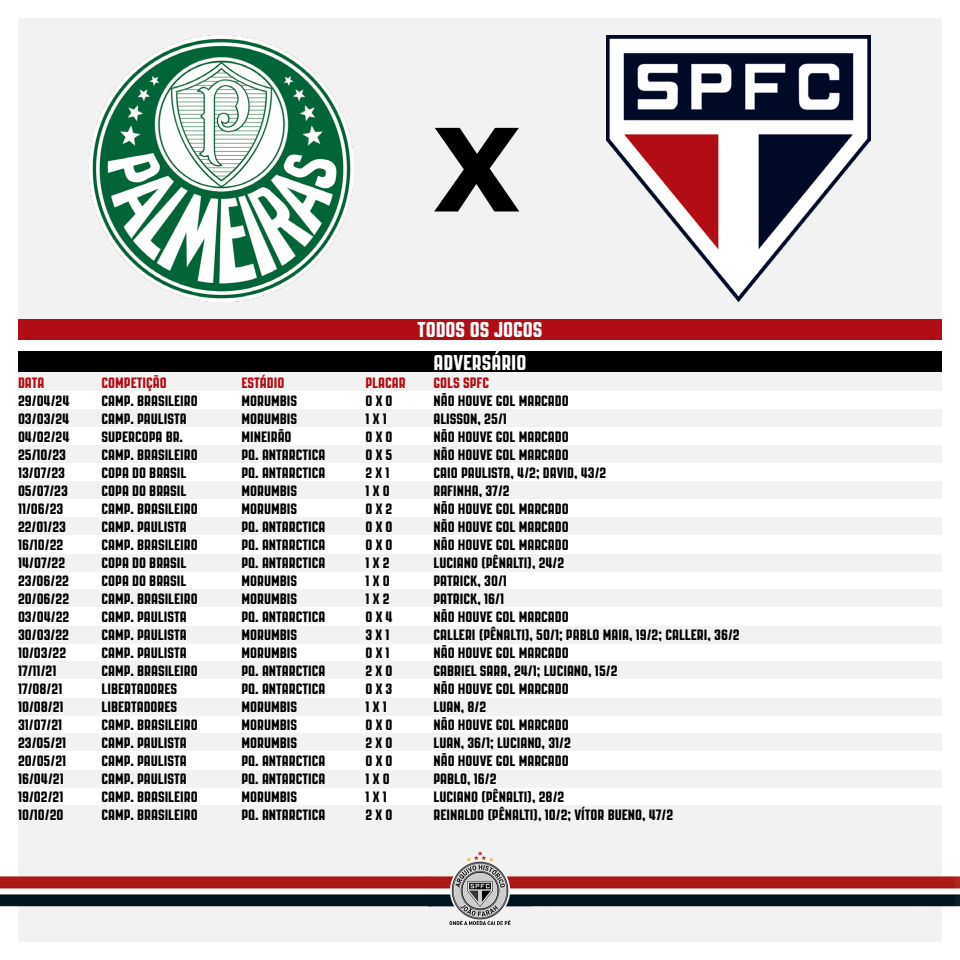
<style>
.page{position:relative;width:960px;height:960px;background:#fff}
.page>*{position:absolute;margin:0;border:0;box-sizing:border-box;transform-origin:0 0}
.t1{font:700 115px "Verdana";color:#000}
.t2{font:21.5px "PAG Revolucion";color:#fff}
.t3{font:15px "PAG Revolucion";color:#000}
.t4{font:15px "PAG Revolucion";color:#b20d15}
</style>
<div class="page">
<div style="left:18px;top:372px;width:924px;height:20px;background:#f2f2f2"></div>
<div style="left:18px;top:391px;width:924px;height:18px;background:#fff"></div>
<div style="left:18px;top:445px;width:924px;height:18px;background:#f2f2f2"></div>
<div style="left:18px;top:589px;width:924px;height:18px;background:#f2f2f2"></div>
<div style="left:18px;top:733px;width:924px;height:18px;background:#f2f2f2"></div>
<div style="left:18px;top:517px;width:924px;height:18px;background:#f2f2f2"></div>
<div style="left:18px;top:661px;width:924px;height:18px;background:#f2f2f2"></div>
<div style="left:18px;top:805px;width:924px;height:18px;background:#f2f2f2"></div>
<div style="left:18px;top:823px;width:924px;height:119px;background:#f2f2f2"></div>
<div style="left:18px;top:409px;width:924px;height:18px;background:#f2f2f2"></div>
<div style="left:18px;top:554px;width:924px;height:18px;background:#f2f2f2"></div>
<div style="left:18px;top:698px;width:924px;height:18px;background:#f2f2f2"></div>
<div style="left:18px;top:481px;width:924px;height:18px;background:#f2f2f2"></div>
<div style="left:18px;top:626px;width:924px;height:18px;background:#f2f2f2"></div>
<div style="left:18px;top:770px;width:924px;height:18px;background:#f2f2f2"></div>
<div style="left:18px;top:18px;width:924px;height:322px;background:#f2f2f2"></div>
<img style="left:0;top:852px;width:960px;height:72px">
<div style="left:18px;top:351px;width:924px;height:21px;background:#000"></div>
<div style="left:18px;top:320px;width:924px;height:20px;background:#b20d15"></div>
<img style="left:607px;top:36px;width:264px;height:266px">
<img style="left:89px;top:36px;width:264px;height:266px">
<h1 class="t1" style="left:433px;top:88px;width:89px">X</h1>
<h2 class="t2" style="left:418px;top:318px;width:126px">TODOS OS JOGOS</h2>
<h2 class="t2" style="left:434px;top:351px;width:94px">ADVERSÁRIO</h2>
<p class="t4" style="left:18px;top:374px;width:28px">DATA</p>
<p class="t4" style="left:102px;top:374px;width:67px">COMPETIÇÃO</p>
<p class="t4" style="left:242px;top:374px;width:44px">ESTÁDIO</p>
<p class="t4" style="left:366px;top:374px;width:42px">PLACAR</p>
<p class="t4" style="left:434px;top:374px;width:57px">GOLS SPFC</p>
<p class="t3" style="left:18px;top:392px;width:53px">29/04/24</p>
<p class="t3" style="left:102px;top:392px;width:98px">CAMP. BRASILEIRO</p>
<p class="t3" style="left:242px;top:392px;width:57px">MORUMBIS</p>
<p class="t3" style="left:366px;top:392px;width:29px">0 X 0</p>
<p class="t3" style="left:434px;top:392px;width:137px">NÃO HOUVE GOL MARCADO</p>
<p class="t3" style="left:18px;top:410px;width:53px">03/03/24</p>
<p class="t3" style="left:102px;top:410px;width:87px">CAMP. PAULISTA</p>
<p class="t3" style="left:242px;top:410px;width:57px">MORUMBIS</p>
<p class="t3" style="left:366px;top:410px;width:23px">1 X 1</p>
<p class="t3" style="left:434px;top:410px;width:75px">ALISSON, 25/1</p>
<p class="t3" style="left:18px;top:428px;width:53px">04/02/24</p>
<p class="t3" style="left:102px;top:428px;width:83px">SUPERCOPA BR.</p>
<p class="t3" style="left:242px;top:428px;width:52px">MINEIRÃO</p>
<p class="t3" style="left:366px;top:428px;width:29px">0 X 0</p>
<p class="t3" style="left:434px;top:428px;width:137px">NÃO HOUVE GOL MARCADO</p>
<p class="t3" style="left:18px;top:446px;width:50px">25/10/23</p>
<p class="t3" style="left:102px;top:446px;width:98px">CAMP. BRASILEIRO</p>
<p class="t3" style="left:242px;top:446px;width:85px">PQ. ANTARCTICA</p>
<p class="t3" style="left:366px;top:446px;width:29px">0 X 5</p>
<p class="t3" style="left:434px;top:446px;width:137px">NÃO HOUVE GOL MARCADO</p>
<p class="t3" style="left:18px;top:464px;width:49px">13/07/23</p>
<p class="t3" style="left:102px;top:464px;width:86px">COPA DO BRASIL</p>
<p class="t3" style="left:242px;top:464px;width:85px">PQ. ANTARCTICA</p>
<p class="t3" style="left:366px;top:464px;width:26px">2 X 1</p>
<p class="t3" style="left:434px;top:464px;width:174px">CAIO PAULISTA, 4/2; DAVID, 43/2</p>
<p class="t3" style="left:18px;top:482px;width:52px">05/07/23</p>
<p class="t3" style="left:102px;top:482px;width:86px">COPA DO BRASIL</p>
<p class="t3" style="left:242px;top:482px;width:57px">MORUMBIS</p>
<p class="t3" style="left:366px;top:482px;width:26px">1 X 0</p>
<p class="t3" style="left:434px;top:482px;width:78px">RAFINHA, 37/2</p>
<p class="t3" style="left:18px;top:500px;width:47px">11/06/23</p>
<p class="t3" style="left:102px;top:500px;width:98px">CAMP. BRASILEIRO</p>
<p class="t3" style="left:242px;top:500px;width:57px">MORUMBIS</p>
<p class="t3" style="left:366px;top:500px;width:28px">0 X 2</p>
<p class="t3" style="left:434px;top:500px;width:137px">NÃO HOUVE GOL MARCADO</p>
<p class="t3" style="left:18px;top:518px;width:50px">22/01/23</p>
<p class="t3" style="left:102px;top:518px;width:87px">CAMP. PAULISTA</p>
<p class="t3" style="left:242px;top:518px;width:85px">PQ. ANTARCTICA</p>
<p class="t3" style="left:366px;top:518px;width:29px">0 X 0</p>
<p class="t3" style="left:434px;top:518px;width:137px">NÃO HOUVE GOL MARCADO</p>
<p class="t3" style="left:18px;top:536px;width:47px">16/10/22</p>
<p class="t3" style="left:102px;top:536px;width:98px">CAMP. BRASILEIRO</p>
<p class="t3" style="left:242px;top:536px;width:85px">PQ. ANTARCTICA</p>
<p class="t3" style="left:366px;top:536px;width:29px">0 X 0</p>
<p class="t3" style="left:434px;top:536px;width:137px">NÃO HOUVE GOL MARCADO</p>
<p class="t3" style="left:18px;top:554px;width:49px">14/07/22</p>
<p class="t3" style="left:102px;top:554px;width:86px">COPA DO BRASIL</p>
<p class="t3" style="left:242px;top:554px;width:85px">PQ. ANTARCTICA</p>
<p class="t3" style="left:366px;top:554px;width:26px">1 X 2</p>
<p class="t3" style="left:434px;top:554px;width:132px">LUCIANO (PÊNALTI), 24/2</p>
<p class="t3" style="left:18px;top:572px;width:53px">23/06/22</p>
<p class="t3" style="left:102px;top:572px;width:86px">COPA DO BRASIL</p>
<p class="t3" style="left:242px;top:572px;width:57px">MORUMBIS</p>
<p class="t3" style="left:366px;top:572px;width:26px">1 X 0</p>
<p class="t3" style="left:434px;top:572px;width:75px">PATRICK, 30/1</p>
<p class="t3" style="left:18px;top:590px;width:53px">20/06/22</p>
<p class="t3" style="left:102px;top:590px;width:98px">CAMP. BRASILEIRO</p>
<p class="t3" style="left:242px;top:590px;width:57px">MORUMBIS</p>
<p class="t3" style="left:366px;top:590px;width:26px">1 X 2</p>
<p class="t3" style="left:434px;top:590px;width:72px">PATRICK, 16/1</p>
<p class="t3" style="left:18px;top:608px;width:53px">03/04/22</p>
<p class="t3" style="left:102px;top:608px;width:87px">CAMP. PAULISTA</p>
<p class="t3" style="left:242px;top:608px;width:85px">PQ. ANTARCTICA</p>
<p class="t3" style="left:366px;top:608px;width:29px">0 X 4</p>
<p class="t3" style="left:434px;top:608px;width:137px">NÃO HOUVE GOL MARCADO</p>
<p class="t3" style="left:18px;top:626px;width:53px">30/03/22</p>
<p class="t3" style="left:102px;top:626px;width:87px">CAMP. PAULISTA</p>
<p class="t3" style="left:242px;top:626px;width:57px">MORUMBIS</p>
<p class="t3" style="left:366px;top:626px;width:26px">3 X 1</p>
<p class="t3" style="left:434px;top:626px;width:308px">CALLERI (PÊNALTI), 50/1; PABLO MAIA, 19/2; CALLERI, 36/2</p>
<p class="t3" style="left:18px;top:644px;width:50px">10/03/22</p>
<p class="t3" style="left:102px;top:644px;width:87px">CAMP. PAULISTA</p>
<p class="t3" style="left:242px;top:644px;width:57px">MORUMBIS</p>
<p class="t3" style="left:366px;top:644px;width:26px">0 X 1</p>
<p class="t3" style="left:434px;top:644px;width:137px">NÃO HOUVE GOL MARCADO</p>
<p class="t3" style="left:18px;top:662px;width:40px">17/11/21</p>
<p class="t3" style="left:102px;top:662px;width:98px">CAMP. BRASILEIRO</p>
<p class="t3" style="left:242px;top:662px;width:85px">PQ. ANTARCTICA</p>
<p class="t3" style="left:366px;top:662px;width:28px">2 X 0</p>
<p class="t3" style="left:434px;top:662px;width:186px">GABRIEL SARA, 24/1; LUCIANO, 15/2</p>
<p class="t3" style="left:18px;top:680px;width:46px">17/08/21</p>
<p class="t3" style="left:102px;top:680px;width:77px">LIBERTADORES</p>
<p class="t3" style="left:242px;top:680px;width:85px">PQ. ANTARCTICA</p>
<p class="t3" style="left:366px;top:680px;width:29px">0 X 3</p>
<p class="t3" style="left:434px;top:680px;width:137px">NÃO HOUVE GOL MARCADO</p>
<p class="t3" style="left:18px;top:698px;width:47px">10/08/21</p>
<p class="t3" style="left:102px;top:698px;width:77px">LIBERTADORES</p>
<p class="t3" style="left:242px;top:698px;width:57px">MORUMBIS</p>
<p class="t3" style="left:366px;top:698px;width:23px">1 X 1</p>
<p class="t3" style="left:434px;top:698px;width:54px">LUAN, 8/2</p>
<p class="t3" style="left:18px;top:716px;width:46px">31/07/21</p>
<p class="t3" style="left:102px;top:716px;width:98px">CAMP. BRASILEIRO</p>
<p class="t3" style="left:242px;top:716px;width:57px">MORUMBIS</p>
<p class="t3" style="left:366px;top:716px;width:29px">0 X 0</p>
<p class="t3" style="left:434px;top:716px;width:137px">NÃO HOUVE GOL MARCADO</p>
<p class="t3" style="left:18px;top:734px;width:50px">23/05/21</p>
<p class="t3" style="left:102px;top:734px;width:87px">CAMP. PAULISTA</p>
<p class="t3" style="left:242px;top:734px;width:57px">MORUMBIS</p>
<p class="t3" style="left:366px;top:734px;width:28px">2 X 0</p>
<p class="t3" style="left:434px;top:734px;width:139px">LUAN, 36/1; LUCIANO, 31/2</p>
<p class="t3" style="left:18px;top:752px;width:50px">20/05/21</p>
<p class="t3" style="left:102px;top:752px;width:87px">CAMP. PAULISTA</p>
<p class="t3" style="left:242px;top:752px;width:85px">PQ. ANTARCTICA</p>
<p class="t3" style="left:366px;top:752px;width:29px">0 X 0</p>
<p class="t3" style="left:434px;top:752px;width:137px">NÃO HOUVE GOL MARCADO</p>
<p class="t3" style="left:18px;top:770px;width:47px">16/04/21</p>
<p class="t3" style="left:102px;top:770px;width:87px">CAMP. PAULISTA</p>
<p class="t3" style="left:242px;top:770px;width:85px">PQ. ANTARCTICA</p>
<p class="t3" style="left:366px;top:770px;width:26px">1 X 0</p>
<p class="t3" style="left:434px;top:770px;width:65px">PABLO, 16/2</p>
<p class="t3" style="left:18px;top:788px;width:47px">19/02/21</p>
<p class="t3" style="left:102px;top:788px;width:98px">CAMP. BRASILEIRO</p>
<p class="t3" style="left:242px;top:788px;width:57px">MORUMBIS</p>
<p class="t3" style="left:366px;top:788px;width:23px">1 X 1</p>
<p class="t3" style="left:434px;top:788px;width:132px">LUCIANO (PÊNALTI), 28/2</p>
<p class="t3" style="left:18px;top:806px;width:47px">10/10/20</p>
<p class="t3" style="left:102px;top:806px;width:98px">CAMP. BRASILEIRO</p>
<p class="t3" style="left:242px;top:806px;width:85px">PQ. ANTARCTICA</p>
<p class="t3" style="left:366px;top:806px;width:28px">2 X 0</p>
<p class="t3" style="left:434px;top:806px;width:241px">REINALDO (PÊNALTI), 10/2; VÍTOR BUENO, 47/2</p>
</div>
